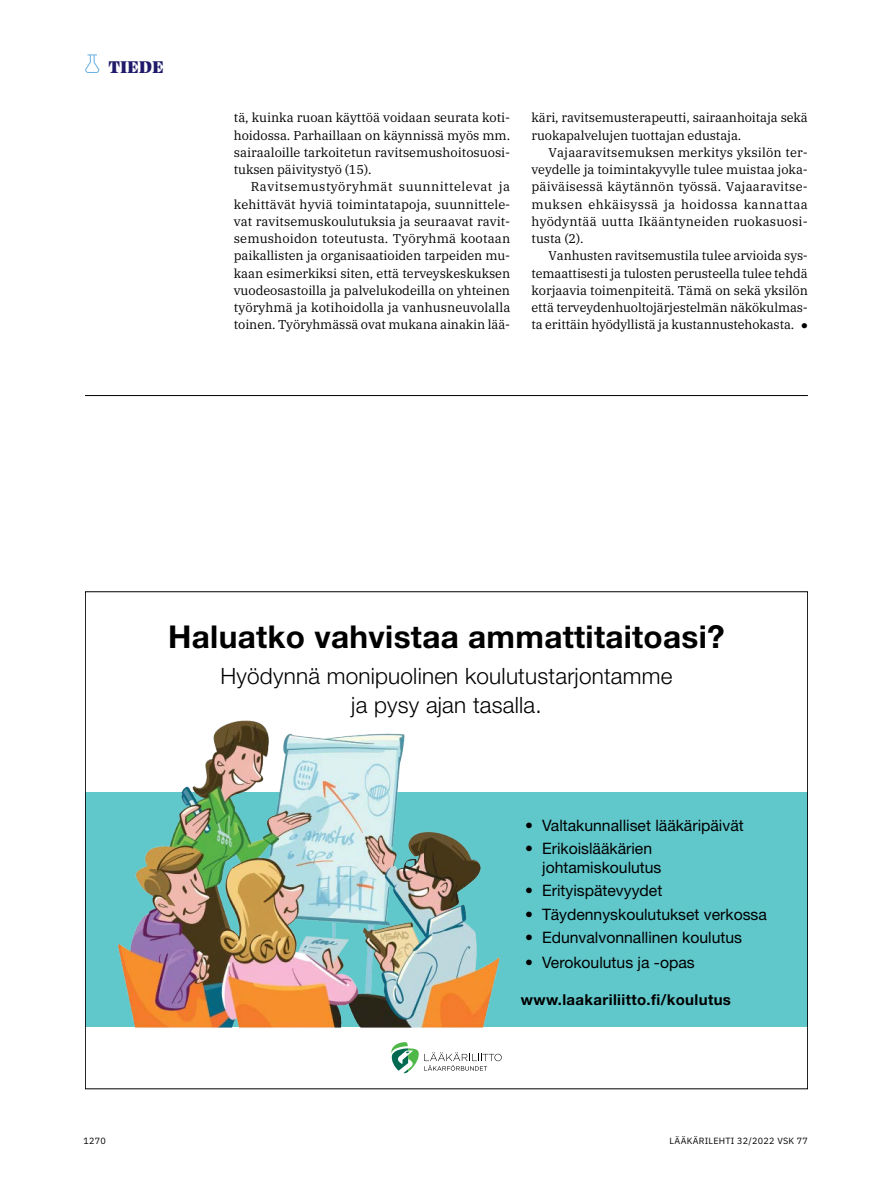
<style>
.page{position:relative;width:893px;height:1191px;background:#fff}
.page>*{position:absolute;margin:0;border:0;box-sizing:border-box;transform-origin:0 0}
.t1{font:700 31.5px "Helvetica Neue LT Std";letter-spacing:.01em;color:#000}
.t2{font:300 22.5px/28.5px "Helvetica Neue LT Std";letter-spacing:.01em;color:#000;text-align:center}
.t3{font:900 19.5px "Swear Display";letter-spacing:.02em;color:#1e196a}
.t4{font:15.75px/18.3px "Helvetica Neue LT Std";color:#000}
.t5{font:700 15px "Helvetica Neue LT Std";letter-spacing:.025em;color:#000}
.t6{font:12.75px/17.2px "IBM Plex Serif";letter-spacing:-.005em;color:#000;text-align:justify}
.t7{font:12.75px/17.2px "IBM Plex Serif";letter-spacing:.015em;color:#000}
.t8{font:9px "IBM Plex Sans";letter-spacing:.03em;color:#000}
</style>
<div class="page">
<svg style="left:85px;top:54px;width:14px;height:19px"></svg>
<hr style="left:85px;top:395px;width:723px;height:1px;background:#000">
<div style="left:85px;top:792px;width:723px;height:235px;background:#60c7cb"></div>
<img style="left:117px;top:720px;width:383px;height:308px">
<svg style="left:391px;top:1042px;width:111px;height:31px"></svg>
<h3 class="t3" style="left:108px;top:53px;width:57px">TIEDE</h3>
<p class="t6" style="left:234px;top:108px;width:278px">tä, kuinka ruoan käyttöä voidaan seurata koti&shy;hoidossa. Parhaillaan on käynnissä myös mm. sairaaloille tarkoitetun ravitsemushoitosuosi&shy;tuksen päivitystyö (15).</p>
<p class="t6" style="left:234px;top:177px;width:278px;text-indent:17px">Ravitsemustyöryhmät suunnittelevat ja kehittävät hyviä toimintatapoja, suunnittele&shy;vat ravitsemuskoulutuksia ja seuraavat ravit&shy;semushoidon toteutusta. Työryhmä kootaan paikallisten ja organisaatioiden tarpeiden mu&shy;kaan esimerkiksi siten, että terveyskeskuksen vuodeosastoilla ja palvelukodeilla on yhteinen työryhmä ja kotihoidolla ja vanhusneuvolalla toinen. Työryhmässä ovat mukana ainakin lää-</p>
<p class="t6" style="left:531px;top:108px;width:278px">käri, ravitsemusterapeutti, sairaanhoitaja sekä ruokapalvelujen tuottajan edustaja.</p>
<p class="t7" style="left:531px;top:143px;width:278px;text-indent:17px">Vajaaravitsemuksen merkitys yksilön ter&shy;veydelle ja toimintakyvylle tulee muistaa joka&shy;päiväisessä käytännön työssä. Vajaaravitse&shy;muksen ehkäisyssä ja hoidossa kannattaa hyödyntää uutta Ikääntyneiden ruokasuosi&shy;tusta (2).</p>
<p class="t6" style="left:531px;top:246px;width:278px;text-indent:17px">Vanhusten ravitsemustila tulee arvioida sys&shy;temaattisesti ja tulosten perusteella tulee tehdä korjaavia toimenpiteitä. Tämä on sekä yksilön että terveydenhuoltojärjestelmän näkökulmas&shy;ta erittäin hyödyllistä ja kustannustehokasta. ●</p>
<h1 class="t1" style="left:168px;top:617px;width:558px">Haluatko vahvistaa ammattitaitoasi?</h1>
<h2 class="t2" style="left:220px;top:661px;width:453px">Hyödynnä monipuolinen koulutustarjontamme ja pysy ajan tasalla.</h2>
<p class="t4" style="left:525px;top:816px;width:220px">• Valtakunnalliset lääkäripäivät</p>
<p class="t4" style="left:542px;top:839px;width:121px;text-indent:-17px">• Erikoislääkärien johtamiskoulutus</p>
<p class="t4" style="left:525px;top:881px;width:139px">• Erityispätevyydet</p>
<p class="t4" style="left:525px;top:904px;width:243px">• Täydennyskoulutukset verkossa</p>
<p class="t4" style="left:525px;top:928px;width:218px">• Edunvalvonnallinen koulutus</p>
<p class="t4" style="left:525px;top:952px;width:171px">• Verokoulutus ja -opas</p>
<p class="t5" style="left:521px;top:990px;width:212px">www.laakariliitto.fi/koulutus</p>
<p class="t8" style="left:83px;top:1133px;width:24px">1270</p>
<p class="t8" style="left:670px;top:1133px;width:140px">LÄÄKÄRILEHTI 32/2022 VSK 77</p>
</div>
